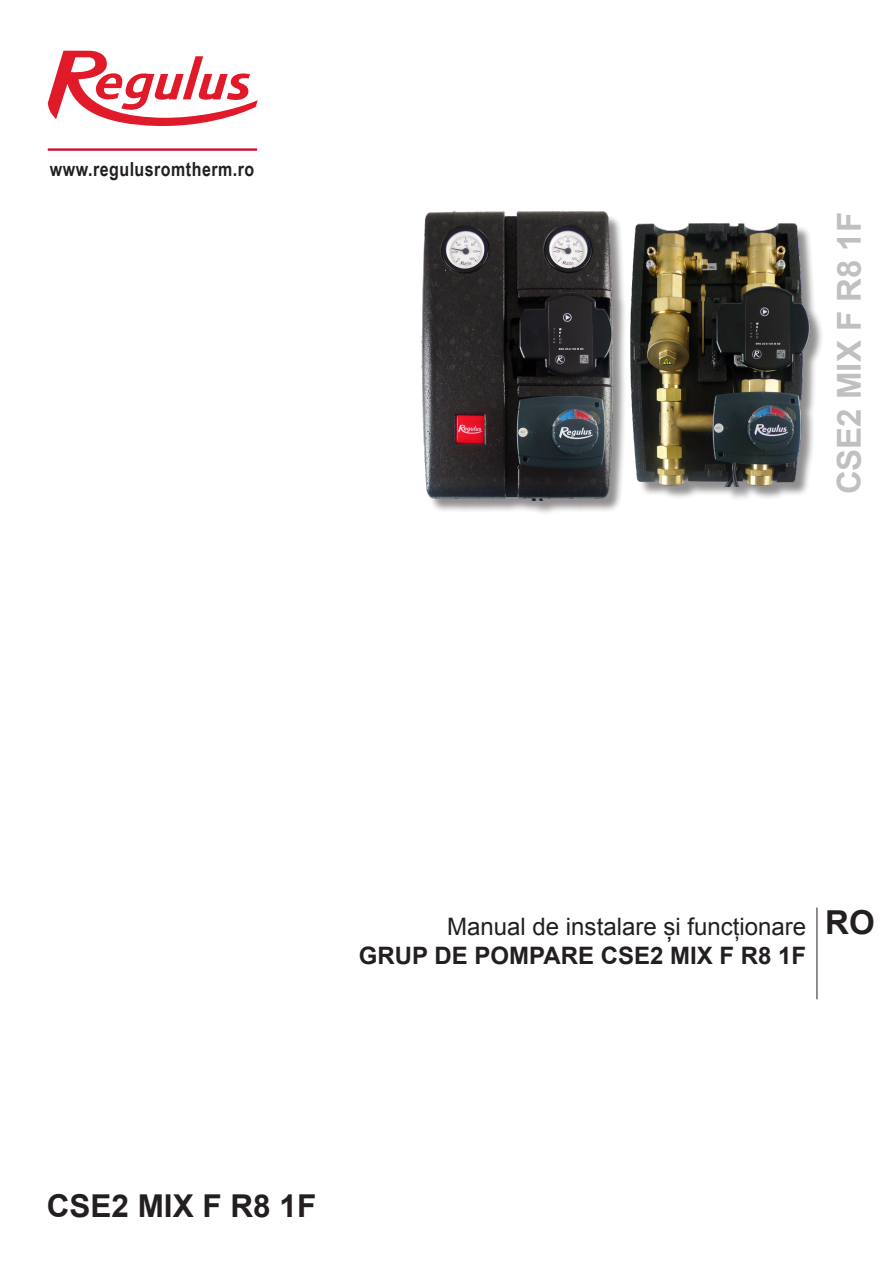
<style>
.page{position:relative;width:893px;height:1263px;background:#fff}
.page>*{position:absolute;margin:0;border:0;box-sizing:border-box;transform-origin:0 0}
.t1{font:700 33px "Arial";color:#c0c0c0}
.t2{font:700 33px "Arial";color:#231f20}
.t3{font:700 31.5px "Arial";color:#231f20}
.t4{font:24px "Arial";color:#231f20}
.t5{font:700 24px "Arial";color:#231f20}
.t6{font:700 19.5px "Arial Narrow";letter-spacing:.025em;color:#231f20}
</style>
<div class="page">
<svg style="left:48px;top:51px;width:210px;height:75px"></svg>
<hr style="left:48px;top:148px;width:209px;height:3px;background:#d6002d">
<hr style="left:817px;top:907px;width:1px;height:92px;background:#231f20">
<div style="left:632px;top:226px;width:192px;height:275px;background:#231f20;opacity:.5"></div>
<img style="left:630px;top:223px;width:182px;height:263px">
<div style="left:424px;top:214px;width:203px;height:302px;background:#231f20;opacity:.5"></div>
<img style="left:422px;top:211px;width:194px;height:290px">
<p class="t6" style="left:50px;top:154px;width:206px">www.regulusromtherm.ro</p>
<p class="t1" style="left:827px;top:494px;width:284px;rotate:-90deg">CSE2 MIX F R8 1F</p>
<p class="t4" style="left:447px;top:911px;width:360px">Manual de instalare și funcționare</p>
<p class="t2" style="left:825px;top:900px;width:51px">RO</p>
<p class="t5" style="left:359px;top:940px;width:449px">GRUP DE POMPARE CSE2 MIX F R8 1F</p>
<p class="t3" style="left:47px;top:1185px;width:271px">CSE2 MIX F R8 1F</p>
</div>
